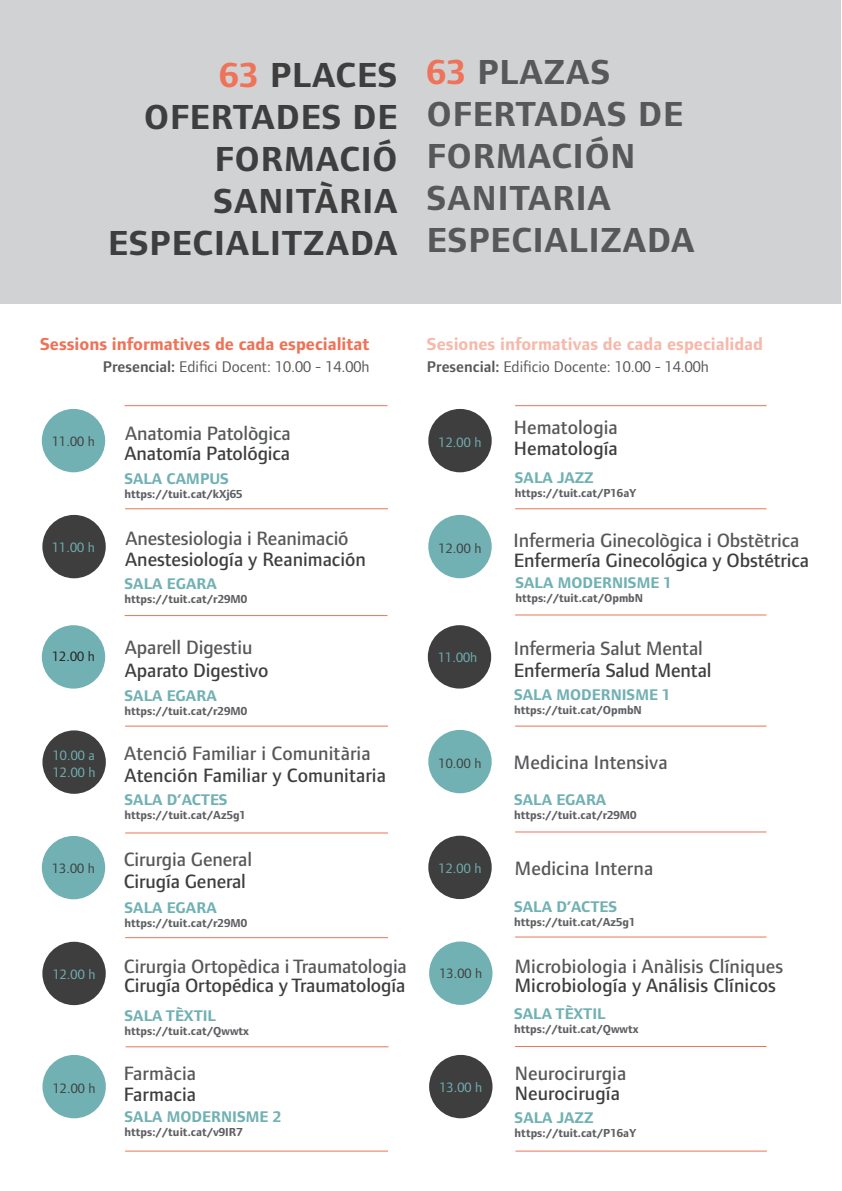
<style>
.page{position:relative;width:842px;height:1191px;background:#fff}
.page>*{position:absolute;margin:0;border:0;box-sizing:border-box;transform-origin:0 0}
.t1{font:700 36px/42px "Foundry Form Sans";letter-spacing:.025em;color:#57585a}
.t2{font:700 36px/42px "Foundry Form Sans";letter-spacing:.025em;color:#3e3e3f;text-align:right}
.t3{font:500 20px "Foundry Form Sans";letter-spacing:-.005em;color:#57585a}
.t4{font:500 20px "Foundry Form Sans";letter-spacing:-.005em;color:#3e3e3f}
.t5{font:700 18px "Foundry Form Sans";color:#ee7358}
.t6{font:700 18px "Foundry Form Sans";color:rgb(238 115 88/.5)}
.t7{font:700 16px "Foundry Form Sans";color:#71b1b3}
.t8{font:16px "Foundry Form Sans";color:#57585a}
.t9{font:14px/16.8px "Foundry Form Sans";letter-spacing:.01em;color:#71b1b3}
.t10{font:14px "Foundry Form Sans";letter-spacing:.01em;color:#3e3e3f}
.t11{font:14px "Foundry Form Sans";color:#231f20}
.t12{font:700 12px "Foundry Form Sans";color:#5d5f62}
.s1{color:#ee7358}
.s2{font-weight:600}
</style>
<div class="page">
<div style="left:0;top:0;width:841px;height:303px;background:#d1d2d4"></div>
<hr style="left:125px;top:508px;width:263px;height:1px;background:#ee7358">
<hr style="left:125px;top:405px;width:262px;height:1px;background:#ee7358">
<hr style="left:515px;top:508px;width:251px;height:1px;background:#ee7358">
<hr style="left:515px;top:614px;width:251px;height:1px;background:#ee7358">
<hr style="left:515px;top:725px;width:251px;height:1px;background:#ee7358">
<hr style="left:515px;top:831px;width:251px;height:1px;background:#ee7358">
<hr style="left:515px;top:936px;width:251px;height:1px;background:#ee7358">
<hr style="left:515px;top:1046px;width:251px;height:1px;background:#ee7358">
<hr style="left:515px;top:405px;width:251px;height:1px;background:#ee7358">
<hr style="left:125px;top:615px;width:262px;height:1px;background:#ee7358">
<hr style="left:125px;top:725px;width:263px;height:1px;background:#ee7358">
<hr style="left:125px;top:832px;width:263px;height:1px;background:#ee7358">
<hr style="left:125px;top:937px;width:263px;height:1px;background:#ee7358">
<hr style="left:126px;top:1046px;width:262px;height:1px;background:#ee7358">
<hr style="left:125px;top:1150px;width:263px;height:1px;background:#ee7358">
<div style="left:428px;top:730px;width:64px;height:63px;background:#71b1b3;border-radius:50%"></div>
<div style="left:428px;top:835px;width:64px;height:64px;background:#3e3e3f;border-radius:50%"></div>
<div style="left:42px;top:515px;width:64px;height:63px;background:#3e3e3f;border-radius:50%"></div>
<div style="left:42px;top:625px;width:63px;height:63px;background:#71b1b3;border-radius:50%"></div>
<div style="left:428px;top:515px;width:64px;height:63px;background:#71b1b3;border-radius:50%"></div>
<div style="left:428px;top:409px;width:64px;height:63px;background:#3e3e3f;border-radius:50%"></div>
<div style="left:42px;top:1055px;width:64px;height:63px;background:#71b1b3;border-radius:50%"></div>
<div style="left:429px;top:941px;width:63px;height:64px;background:#71b1b3;border-radius:50%"></div>
<div style="left:42px;top:730px;width:64px;height:64px;background:#3e3e3f;border-radius:50%"></div>
<div style="left:42px;top:941px;width:64px;height:64px;background:#3e3e3f;border-radius:50%"></div>
<div style="left:42px;top:409px;width:63px;height:63px;background:#71b1b3;border-radius:50%"></div>
<div style="left:42px;top:836px;width:63px;height:63px;background:#71b1b3;border-radius:50%"></div>
<div style="left:428px;top:625px;width:63px;height:63px;background:#3e3e3f;border-radius:50%"></div>
<hr style="left:515px;top:1150px;width:252px;height:1px;background:#ee7358">
<div style="left:429px;top:1055px;width:63px;height:63px;background:#3e3e3f;border-radius:50%"></div>
<h1 class="t2" style="left:108px;top:54px;width:291px"><span class="s1">63</span> PLACES<br>OFERTADES DE<br>FORMACIÓ<br>SANITÀRIA<br>ESPECIALITZADA</h1>
<h1 class="t1" style="left:427px;top:51px;width:269px"><span class="s1">63</span> PLAZAS<br>OFERTADAS DE<br>FORMACIÓN<br>SANITARIA<br>ESPECIALIZADA</h1>
<h3 class="t5" style="left:40px;top:334px;width:331px">Sessions informatives de cada especialitat</h3>
<h3 class="t8" style="left:103px;top:358px;width:268px"><span class="s2">Presencial:</span> Edifici Docent: 10.00 - 14.00h</h3>
<h3 class="t6" style="left:427px;top:334px;width:338px">Sesiones informativas de cada especialidad</h3>
<h3 class="t8" style="left:427px;top:358px;width:284px"><span class="s2">Presencial:</span> Edificio Docente: 10.00 - 14.00h</h3>
<p class="t10" style="left:52px;top:433px;width:44px">11.00 h</p>
<h2 class="t3" style="left:125px;top:422px;width:167px">Anatomia Patològica</h2>
<h2 class="t4" style="left:125px;top:442px;width:167px">Anatomía Patológica</h2>
<h2 class="t3" style="left:514px;top:416px;width:105px">Hematologia</h2>
<p class="t9" style="left:439px;top:433px;width:44px">12.00 h</p>
<h2 class="t4" style="left:514px;top:437px;width:105px">Hematología</h2>
<h3 class="t7" style="left:124px;top:470px;width:106px">SALA CAMPUS</h3>
<p class="t12" style="left:124px;top:488px;width:120px">https://tuit.cat/kXj65</p>
<h3 class="t7" style="left:515px;top:469px;width:80px">SALA JAZZ</h3>
<p class="t12" style="left:515px;top:486px;width:123px">https://tuit.cat/P16aY</p>
<p class="t9" style="left:52px;top:538px;width:44px">11.00 h</p>
<h2 class="t3" style="left:125px;top:527px;width:225px">Anestesiologia i Reanimació</h2>
<h2 class="t4" style="left:125px;top:548px;width:242px">Anestesiología y Reanimación</h2>
<p class="t10" style="left:439px;top:540px;width:44px">12.00 h</p>
<h2 class="t3" style="left:513px;top:528px;width:287px">Infermeria Ginecològica i Obstètrica</h2>
<h2 class="t4" style="left:514px;top:549px;width:297px">Enfermería Ginecológica y Obstétrica</h2>
<h3 class="t7" style="left:125px;top:574px;width:94px">SALA EGARA</h3>
<p class="t12" style="left:125px;top:592px;width:124px">https://tuit.cat/r29M0</p>
<h3 class="t7" style="left:515px;top:574px;width:158px">SALA MODERNISME 1</h3>
<p class="t12" style="left:515px;top:591px;width:129px">https://tuit.cat/OpmbN</p>
<p class="t11" style="left:52px;top:648px;width:44px">12.00 h</p>
<h2 class="t3" style="left:125px;top:636px;width:129px">Aparell Digestiu</h2>
<h2 class="t4" style="left:125px;top:658px;width:145px">Aparato Digestivo</h2>
<p class="t9" style="left:438px;top:649px;width:41px">11.00h</p>
<h2 class="t3" style="left:514px;top:637px;width:191px">Infermeria Salut Mental</h2>
<h2 class="t4" style="left:514px;top:659px;width:199px">Enfermería Salud Mental</h2>
<h3 class="t7" style="left:125px;top:686px;width:94px">SALA EGARA</h3>
<p class="t12" style="left:125px;top:704px;width:124px">https://tuit.cat/r29M0</p>
<h3 class="t7" style="left:514px;top:685px;width:158px">SALA MODERNISME 1</h3>
<p class="t12" style="left:514px;top:703px;width:129px">https://tuit.cat/OpmbN</p>
<p class="t9" style="left:53px;top:747px;width:44px">10.00 a<br>12.00 h</p>
<h2 class="t3" style="left:124px;top:742px;width:248px">Atenció Familiar i Comunitària</h2>
<h2 class="t4" style="left:125px;top:764px;width:263px">Atención Familiar y Comunitaria</h2>
<p class="t10" style="left:439px;top:755px;width:44px">10.00 h</p>
<h2 class="t3" style="left:514px;top:750px;width:155px">Medicina Intensiva</h2>
<h3 class="t7" style="left:125px;top:790px;width:105px">SALA D’ACTES</h3>
<p class="t12" style="left:125px;top:808px;width:123px">https://tuit.cat/Az5g1</p>
<h3 class="t7" style="left:514px;top:790px;width:94px">SALA EGARA</h3>
<p class="t12" style="left:514px;top:808px;width:124px">https://tuit.cat/r29M0</p>
<p class="t10" style="left:52px;top:860px;width:44px">13.00 h</p>
<h2 class="t3" style="left:124px;top:847px;width:130px">Cirurgia General</h2>
<h2 class="t4" style="left:124px;top:869px;width:124px">Cirugía General</h2>
<p class="t9" style="left:439px;top:860px;width:44px">12.00 h</p>
<h2 class="t3" style="left:515px;top:857px;width:140px">Medicina Interna</h2>
<h3 class="t7" style="left:125px;top:898px;width:94px">SALA EGARA</h3>
<p class="t12" style="left:125px;top:916px;width:124px">https://tuit.cat/r29M0</p>
<h3 class="t7" style="left:514px;top:898px;width:105px">SALA D’ACTES</h3>
<p class="t12" style="left:514px;top:915px;width:123px">https://tuit.cat/Az5g1</p>
<p class="t9" style="left:53px;top:965px;width:44px">12.00 h</p>
<h2 class="t3" style="left:124px;top:954px;width:284px">Cirurgia Ortopèdica i Traumatologia</h2>
<h2 class="t4" style="left:124px;top:974px;width:283px">Cirugía Ortopédica y Traumatología</h2>
<p class="t10" style="left:439px;top:965px;width:44px">13.00 h</p>
<h2 class="t3" style="left:515px;top:954px;width:270px">Microbiologia i Anàlisis Clíniques</h2>
<h2 class="t4" style="left:515px;top:974px;width:263px">Microbiología y Análisis Clínicos</h2>
<h3 class="t7" style="left:125px;top:1006px;width:93px">SALA TÈXTIL</h3>
<p class="t12" style="left:125px;top:1023px;width:126px">https://tuit.cat/Qwwtx</p>
<h3 class="t7" style="left:514px;top:1004px;width:93px">SALA TÈXTIL</h3>
<p class="t12" style="left:514px;top:1022px;width:126px">https://tuit.cat/Qwwtx</p>
<h2 class="t3" style="left:124px;top:1062px;width:74px">Farmàcia</h2>
<p class="t10" style="left:53px;top:1080px;width:44px">12.00 h</p>
<h2 class="t4" style="left:124px;top:1083px;width:74px">Farmacia</h2>
<h3 class="t7" style="left:125px;top:1107px;width:158px">SALA MODERNISME 2</h3>
<p class="t12" style="left:125px;top:1125px;width:120px">https://tuit.cat/v9IR7</p>
<h2 class="t3" style="left:515px;top:1062px;width:113px">Neurocirurgia</h2>
<h3 class="t7" style="left:515px;top:1108px;width:80px">SALA JAZZ</h3>
<p class="t12" style="left:515px;top:1126px;width:123px">https://tuit.cat/P16aY</p>
<p class="t9" style="left:439px;top:1078px;width:44px">13.00 h</p>
<h2 class="t4" style="left:515px;top:1081px;width:107px">Neurocirugía</h2>
</div>
